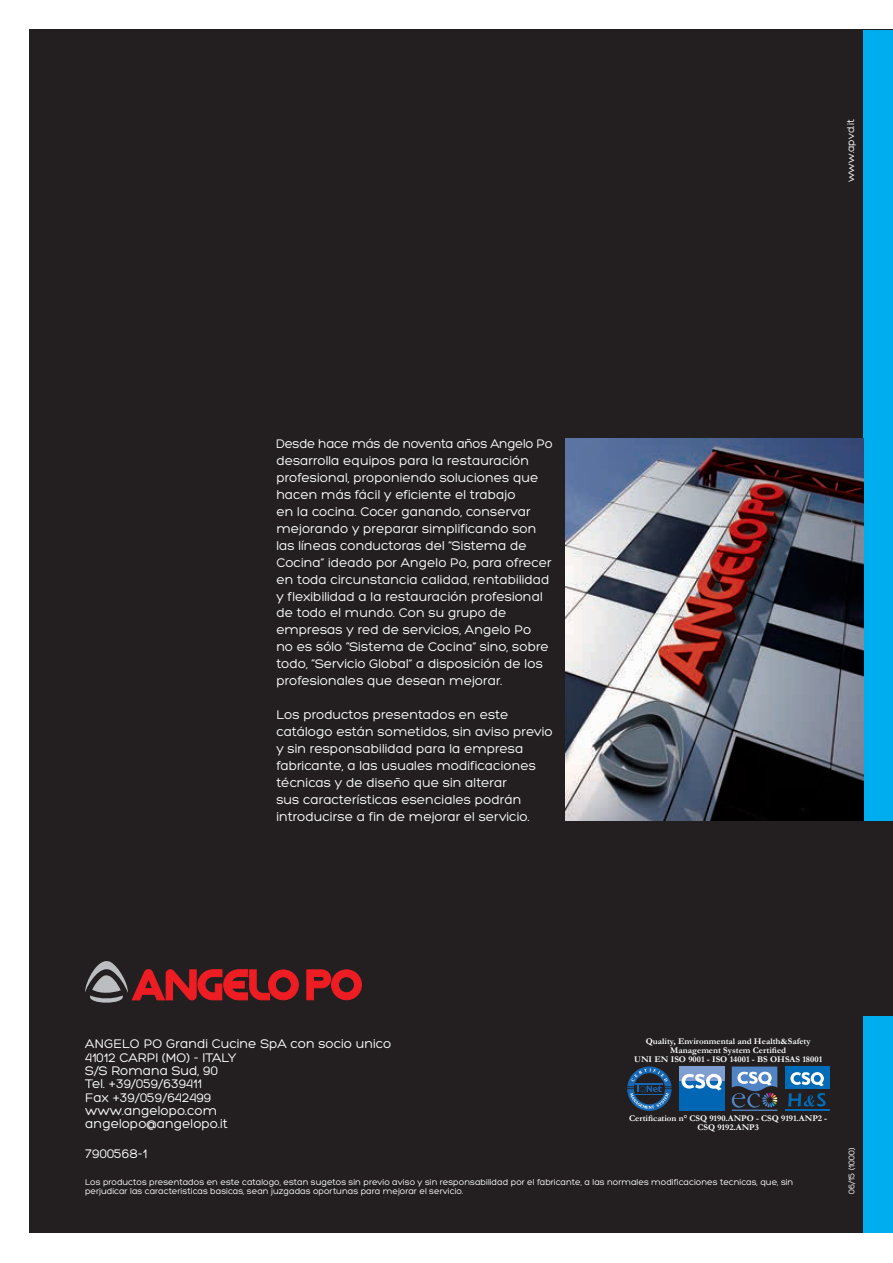
<style>
.page{position:relative;width:893px;height:1263px;background:#fff}
.page>*{position:absolute;margin:0;border:0;box-sizing:border-box;transform-origin:0 0}
.t1{font:13.5px/17px "Hero";color:#fff}
.t2{font:13.5px "Hero";letter-spacing:-.02em;color:#fff}
.t3{font:10.5px "Hero";color:#fff}
.t4{font:9px/9px "Hero";color:#fff}
.t5{font:700 8.7px/8.7px "Garamond";color:#fff;text-align:center}
</style>
<div class="page">
<div style="left:30px;top:30px;width:863px;height:1203px;background:#231f20"></div>
<div style="left:863px;top:30px;width:30px;height:791px;background:#00aeef"></div>
<div style="left:863px;top:1016px;width:30px;height:217px;background:#00aeef"></div>
<img style="left:566px;top:438px;width:297px;height:383px">
<svg style="left:306px;top:969px;width:56px;height:31px"></svg>
<svg style="left:85px;top:961px;width:214px;height:42px"></svg>
<hr style="left:732px;top:1109px;width:45px;height:2px;background:#5084c4">
<svg style="left:732px;top:1066px;width:46px;height:42px"></svg>
<div style="left:679px;top:1066px;width:45px;height:15px;background:#7e9ed2"></div>
<div style="left:679px;top:1082px;width:45px;height:29px;background:#0166b3"></div>
<svg style="left:681px;top:1074px;width:41px;height:16px"></svg>
<div style="left:785px;top:1066px;width:44px;height:23px;background:#006bb6"></div>
<svg style="left:790px;top:1072px;width:34px;height:14px"></svg>
<hr style="left:785px;top:1110px;width:44px;height:1px;background:#006bb6">
<svg style="left:788px;top:1093px;width:38px;height:13px"></svg>
<svg style="left:627px;top:1066px;width:45px;height:45px"></svg>
<p class="t2" style="left:276px;top:437px;width:278px">Desde hace más de noventa años Angelo Po</p>
<p class="t1" style="left:276px;top:452px;width:277px">desarrolla equipos para la restauración profesional, proponiendo soluciones que hacen más fácil y eficiente el trabajo<br>en la cocina. Cocer ganando, conservar mejorando y preparar simplificando son las líneas conductoras del “Sistema de Cocina” ideado por Angelo Po, para ofrecer en toda circunstancia calidad, rentabilidad y flexibilidad a la restauración profesional de todo el mundo. Con su grupo de empresas y red de servicios, Angelo Po<br>no es sólo “Sistema de Cocina” sino, sobre todo, “Servicio Global” a disposición de los profesionales que desean mejorar.</p>
<p class="t1" style="left:276px;top:706px;width:278px">Los productos presentados en este catálogo están sometidos, sin aviso previo y sin responsabilidad para la empresa fabricante, a las usuales modificaciones técnicas y de diseño que sin alterar<br>sus características esenciales podrán introducirse a fin de mejorar el servicio.</p>
<p class="t3" style="left:845px;top:182px;width:65px;rotate:-90deg">www.apvd.it</p>
<p class="t5" style="left:646px;top:1037px;width:166px">Quality, Environmental and Health&amp;Safety</p>
<p class="t5" style="left:670px;top:1046px;width:118px">Management System Certified</p>
<p class="t5" style="left:634px;top:1054px;width:190px">UNI EN ISO 9001 - ISO 14001 - BS OHSAS 18001</p>
<p class="t1" style="left:85px;top:1037px;width:308px;line-height:13.4px">ANGELO PO Grandi Cucine SpA con socio unico<br>41012 CARPI (MO) - ITALY<br>S/S Romana Sud, 90<br>Tel. +39/059/639411<br>Fax +39/059/642499<br>www.angelopo.com<br>angelopo@angelopo.it</p>
<p class="t1" style="left:85px;top:1145px;width:63px">7900568-1</p>
<p class="t4" style="left:847px;top:1194px;width:47px;rotate:-90deg">06/15 (1000)</p>
<p class="t5" style="left:629px;top:1114px;width:200px">Certification n° CSQ 9190.ANPO - CSQ 9191.ANP2 -<br>CSQ 9192.ANP3</p>
<p class="t4" style="left:85px;top:1177px;width:710px">Los productos presentados en este catalogo, estan sugetos sin previo aviso y sin responsabilidad por el fabricante, a las normales modificaciones tecnicas, que, sin perjudicar las caracteristicas basicas, sean juzgadas oportunas para mejorar el servicio.</p>
</div>
